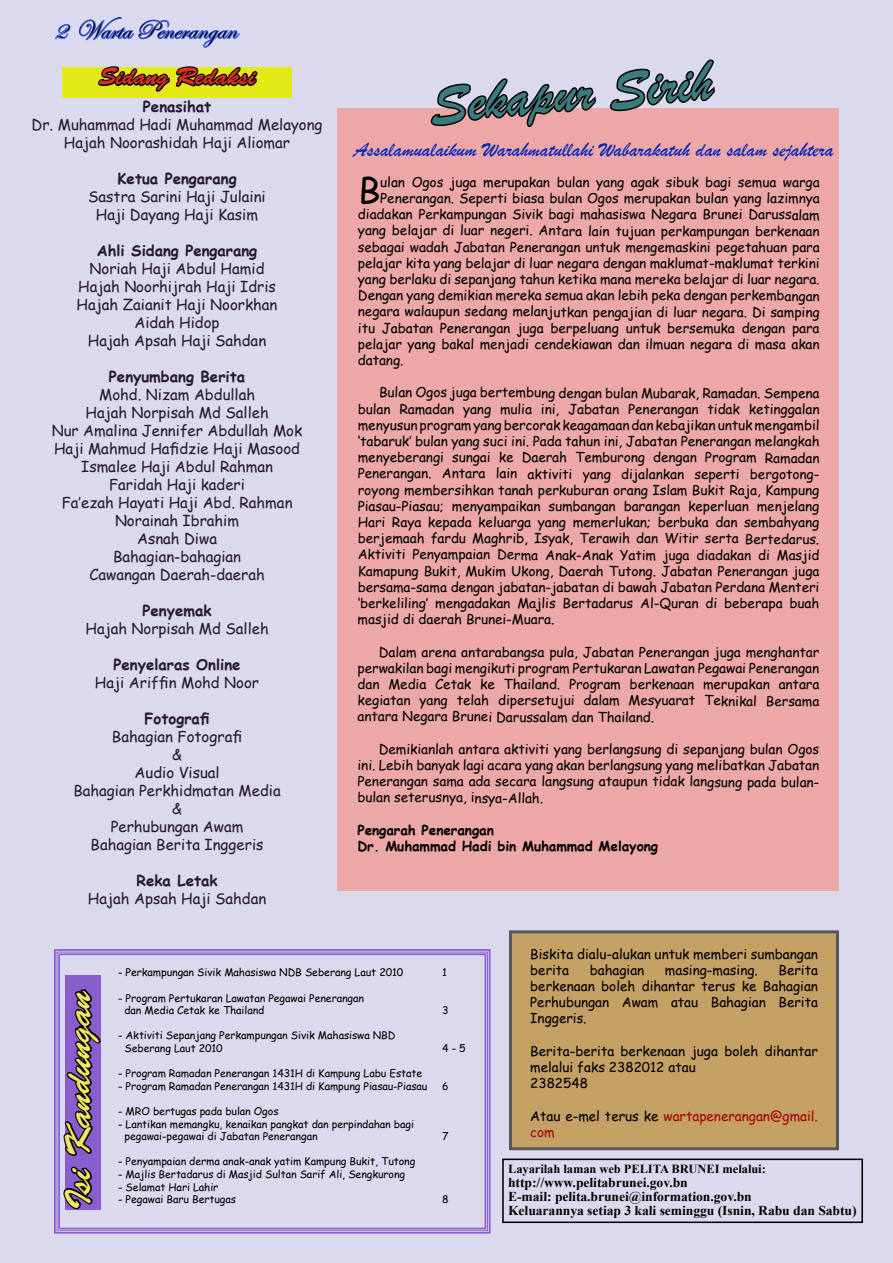
<style>
.page{position:relative;width:893px;height:1263px;background:#dbd9ed}
.page>*{position:absolute;margin:0;border:0;box-sizing:border-box;transform-origin:0 0}
.t1{font:58.5px "Brush Script";color:#3c7b7c}
.t2{font:36px "Brush Script Std";color:#efe661}
.t3{font:35.25px "Comic Sans MS";color:#000}
.t4{font:27px "Edwardian Script ITC";color:#000}
.t5{font:24px "Brush Script Std";letter-spacing:-.005em;color:#e3301b}
.t6{font:21px "Brush Script";color:#0024bc}
.t7{font:15px/18px "Comic Sans MS";color:#281936;text-align:center}
.t8{font:700 15px "Comic Sans MS";color:#281936}
.t9{font:13.5px/16.2px "Comic Sans MS";color:#000;text-align:justify}
.t10{font:700 13.5px/14px "Times New Roman";color:#000}
.t11{font:700 13.5px/16.2px "Comic Sans MS";color:#000}
.t12{font:13.5px/16.2px "Comic Sans MS";color:#a40606}
.t13{font:700 12.3px "Times New Roman";color:#000}
.t14{font:10.5px/12.6px "Comic Sans MS";color:#000}
.s1{font-size:25.5px}
.s2{color:#000}
</style>
<div class="page">
<svg style="left:55px;top:24px;width:16px;height:16px"></svg>
<div style="left:63px;top:68px;width:229px;height:30px;background:#e3e916"></div>
<svg style="left:78px;top:17px;width:181px;height:75px"></svg>
<div style="left:509px;top:930px;width:330px;height:220px;background:#c5a064"></div>
<svg style="left:54px;top:949px;width:437px;height:285px"></svg>
<div style="left:58px;top:953px;width:428px;height:276px;border:2px solid #8a5dce"></div>
<div style="left:65px;top:975px;width:36px;height:235px;background:#8a5dce"></div>
<svg style="left:62px;top:1165px;width:32px;height:46px"></svg>
<svg style="left:62px;top:987px;width:40px;height:171px"></svg>
<div style="left:502px;top:1158px;width:361px;height:65px;border:2px solid #000"></div>
<div style="left:337px;top:109px;width:502px;height:782px;background:#eca7a6"></div>
<svg style="left:429px;top:78px;width:168px;height:49px"></svg>
<svg style="left:608px;top:59px;width:108px;height:53px"></svg>
<h3 class="t4" style="left:54px;top:15px;width:184px"><span class="s1">2</span> Warta Penerangan</h3>
<h3 class="t5" style="left:99px;top:63px;width:158px">Sidang Redaksi</h3>
<p class="t8" style="left:143px;top:96px;width:70px">Penasihat</p>
<p class="t7" style="left:32px;top:115px;width:293px">Dr. Muhammad Hadi Muhammad Melayong<br>Hajah Noorashidah Haji Aliomar</p>
<p class="t8" style="left:117px;top:168px;width:121px">Ketua Pengarang</p>
<p class="t7" style="left:88px;top:187px;width:179px">Sastra Sarini Haji Julaini<br>Haji Dayang Haji Kasim</p>
<p class="t8" style="left:97px;top:240px;width:162px">Ahli Sidang Pengarang</p>
<p class="t7" style="left:77px;top:259px;width:202px">Noriah Haji Abdul Hamid<br>Hajah Noorhijrah Haji Idris<br>Hajah Zaianit Haji Noorkhan<br>Aidah Hidop<br>Hajah Apsah Haji Sahdan</p>
<p class="t8" style="left:109px;top:366px;width:138px">Penyumbang Berita</p>
<p class="t7" style="left:52px;top:385px;width:252px">Mohd. Nizam Abdullah<br>Hajah Norpisah Md Salleh<br>Nur Amalina Jennifer Abdullah Mok<br>Haji Mahmud Hafidzie Haji Masood<br>Ismalee Haji Abdul Rahman<br>Faridah Haji kaderi<br>Fa’ezah Hayati Haji Abd. Rahman<br>Norainah Ibrahim<br>Asnah Diwa<br>Bahagian-bahagian<br>Cawangan Daerah-daerah</p>
<p class="t8" style="left:143px;top:600px;width:70px">Penyemak</p>
<p class="t7" style="left:85px;top:619px;width:185px">Hajah Norpisah Md Salleh</p>
<p class="t8" style="left:114px;top:654px;width:129px">Penyelaras Online</p>
<p class="t7" style="left:95px;top:673px;width:166px">Haji Ariffin Mohd Noor</p>
<p class="t8" style="left:144px;top:708px;width:67px">Fotografi</p>
<p class="t7" style="left:73px;top:727px;width:209px">Bahagian Fotografi<br>&amp;<br>Audio Visual<br>Bahagian Perkhidmatan Media &amp;<br>Perhubungan Awam<br>Bahagian Berita Inggeris</p>
<p class="t8" style="left:137px;top:870px;width:83px">Reka Letak</p>
<p class="t7" style="left:88px;top:889px;width:180px">Hajah Apsah Haji Sahdan</p>
<h1 class="t1" style="left:427px;top:69px;width:284px;rotate:-5deg">Sekapur Sirih</h1>
<h3 class="t6" style="left:354px;top:136px;width:481px">Assalamualaikum Warahmatullahi Wabarakatuh dan salam sejahtera</h3>
<h3 class="t3" style="left:358px;top:164px;width:25px">B</h3>
<p class="t9" style="left:380px;top:173px;width:441px">ulan Ogos juga merupakan bulan yang agak sibuk bagi semua warga</p>
<p class="t9" style="left:380px;top:190px;width:441px">Penerangan. Seperti biasa bulan Ogos merupakan bulan yang lazimnya</p>
<p class="t9" style="left:358px;top:206px;width:463px">diadakan Perkampungan Sivik bagi mahasiswa Negara Brunei Darussalam</p>
<p class="t9" style="left:358px;top:222px;width:463px">yang belajar di luar negeri. Antara lain tujuan perkampungan berkenaan</p>
<p class="t9" style="left:358px;top:238px;width:464px">sebagai wadah Jabatan Penerangan untuk mengemaskini pegetahuan para</p>
<p class="t9" style="left:358px;top:254px;width:463px">pelajar kita yang belajar di luar negara dengan maklumat-maklumat terkini</p>
<p class="t9" style="left:358px;top:271px;width:464px">yang berlaku di sepanjang tahun ketika mana mereka belajar di luar negara.</p>
<p class="t9" style="left:358px;top:287px;width:464px">Dengan yang demikian mereka semua akan lebih peka dengan perkembangan</p>
<p class="t9" style="left:358px;top:303px;width:463px">negara walaupun sedang melanjutkan pengajian di luar negara. Di samping</p>
<p class="t9" style="left:358px;top:319px;width:463px">itu Jabatan Penerangan juga berpeluang untuk bersemuka dengan para</p>
<p class="t9" style="left:358px;top:335px;width:464px">pelajar yang bakal menjadi cendekiawan dan ilmuan negara di masa akan</p>
<p class="t9" style="left:358px;top:351px;width:48px">datang.</p>
<p class="t9" style="left:358px;top:384px;width:464px;text-indent:21px">Bulan Ogos juga bertembung dengan bulan Mubarak, Ramadan. Sempena bulan Ramadan yang mulia ini, Jabatan Penerangan tidak ketinggalan menyusun program yang bercorak keagamaan dan kebajikan untuk mengambil ‘tabaruk’ bulan yang suci ini. Pada tahun ini, Jabatan Penerangan melangkah menyeberangi sungai ke Daerah Temburong dengan Program Ramadan Penerangan. Antara lain aktiviti yang dijalankan seperti bergotong&shy;royong membersihkan tanah perkuburan orang Islam Bukit Raja, Kampung Piasau-Piasau; menyampaikan sumbangan barangan keperluan menjelang Hari Raya kepada keluarga yang memerlukan; berbuka dan sembahyang berjemaah fardu Maghrib, Isyak, Terawih dan Witir serta Bertedarus.<br>Aktiviti Penyampaian Derma Anak-Anak Yatim juga diadakan di Masjid Kamapung Bukit, Mukim Ukong, Daerah Tutong. Jabatan Penerangan juga bersama-sama dengan jabatan-jabatan di bawah Jabatan Perdana Menteri ‘berkeliling’ mengadakan Majlis Bertadarus Al-Quran di beberapa buah masjid di daerah Brunei-Muara.</p>
<p class="t9" style="left:358px;top:643px;width:464px;text-indent:21px">Dalam arena antarabangsa pula, Jabatan Penerangan juga menghantar perwakilan bagi mengikuti program Pertukaran Lawatan Pegawai Penerangan dan Media Cetak ke Thailand. Program berkenaan merupakan antara kegiatan yang telah dipersetujui dalam Mesyuarat Teknikal Bersama antara Negara Brunei Darussalam dan Thailand.</p>
<p class="t9" style="left:357px;top:740px;width:464px;text-indent:21px">Demikianlah antara aktiviti yang berlangsung di sepanjang bulan Ogos ini. Lebih banyak lagi acara yang akan berlangsung yang melibatkan Jabatan Penerangan sama ada secara langsung ataupun tidak langsung pada bulan&shy;bulan seterusnya, insya-Allah.</p>
<p class="t11" style="left:357px;top:821px;width:302px">Pengarah Penerangan<br>Dr. Muhammad Hadi bin Muhammad Melayong</p>
<h2 class="t2" style="left:58px;top:1210px;width:221px;rotate:-90deg">Isi Kandungan</h2>
<p class="t14" style="left:118px;top:966px;width:287px">- Perkampungan Sivik Mahasiswa NDB Seberang Laut 2010</p>
<p class="t14" style="left:442px;top:966px;width:6px">1</p>
<p class="t14" style="left:124px;top:991px;width:241px;text-indent:-6px">- Program Pertukaran Lawatan Pegawai Penerangan dan Media Cetak ke Thailand</p>
<p class="t14" style="left:442px;top:1004px;width:8px">3</p>
<p class="t14" style="left:124px;top:1029px;width:273px;text-indent:-6px">- Aktiviti Sepanjang Perkampungan Sivik Mahasiswa NBD<br>Seberang Laut 2010</p>
<p class="t14" style="left:442px;top:1041px;width:25px">4 - 5</p>
<p class="t14" style="left:118px;top:1067px;width:306px">- Program Ramadan Penerangan 1431H di Kampung Labu Estate</p>
<p class="t14" style="left:118px;top:1079px;width:311px">- Program Ramadan Penerangan 1431H di Kampung Piasau-Piasau</p>
<p class="t14" style="left:442px;top:1079px;width:8px">6</p>
<p class="t14" style="left:118px;top:1104px;width:162px">- MRO bertugas pada bulan Ogos</p>
<p class="t14" style="left:124px;top:1117px;width:291px;text-indent:-6px">- Lantikan memangku, kenaikan pangkat dan perpindahan bagi pegawai-pegawai di Jabatan Penerangan</p>
<p class="t14" style="left:442px;top:1130px;width:8px">7</p>
<p class="t14" style="left:118px;top:1155px;width:299px">- Penyampaian derma anak-anak yatim Kampung Bukit, Tutong</p>
<p class="t14" style="left:118px;top:1167px;width:289px">- Majlis Bertadarus di Masjid Sultan Sarif Ali, Sengkurong</p>
<p class="t14" style="left:118px;top:1180px;width:102px">- Selamat Hari Lahir</p>
<p class="t14" style="left:118px;top:1193px;width:120px">- Pegawai Baru Bertugas</p>
<p class="t14" style="left:442px;top:1193px;width:8px">8</p>
<p class="t9" style="left:530px;top:945px;width:289px">Biskita dialu-alukan untuk memberi sumbangan berita</p>
<p class="t9" style="left:590px;top:961px;width:56px">bahagian</p>
<p class="t9" style="left:665px;top:961px;width:94px">masing-masing.</p>
<p class="t9" style="left:530px;top:961px;width:289px;text-indent:248px">Berita berkenaan boleh dihantar terus ke Bahagian Perhubungan Awam atau Bahagian Berita Inggeris.</p>
<p class="t9" style="left:530px;top:1042px;width:289px;text-align:left">Berita-berita berkenaan juga boleh dihantar melalui faks 2382012 atau<br>2382548</p>
<p class="t12" style="left:530px;top:1107px;width:289px"><span class="s2">Atau e-mel terus ke</span> wartapenerangan@gmail. com</p>
<p class="t13" style="left:508px;top:1160px;width:260px">Layarilah laman web PELITA BRUNEI melalui:</p>
<p class="t10" style="left:508px;top:1175px;width:350px">http://www.pelitabrunei.gov.bn<br>E-mail: pelita.brunei@information.gov.bn<br>Keluarannya setiap 3 kali seminggu (Isnin, Rabu dan Sabtu)</p>
</div>
